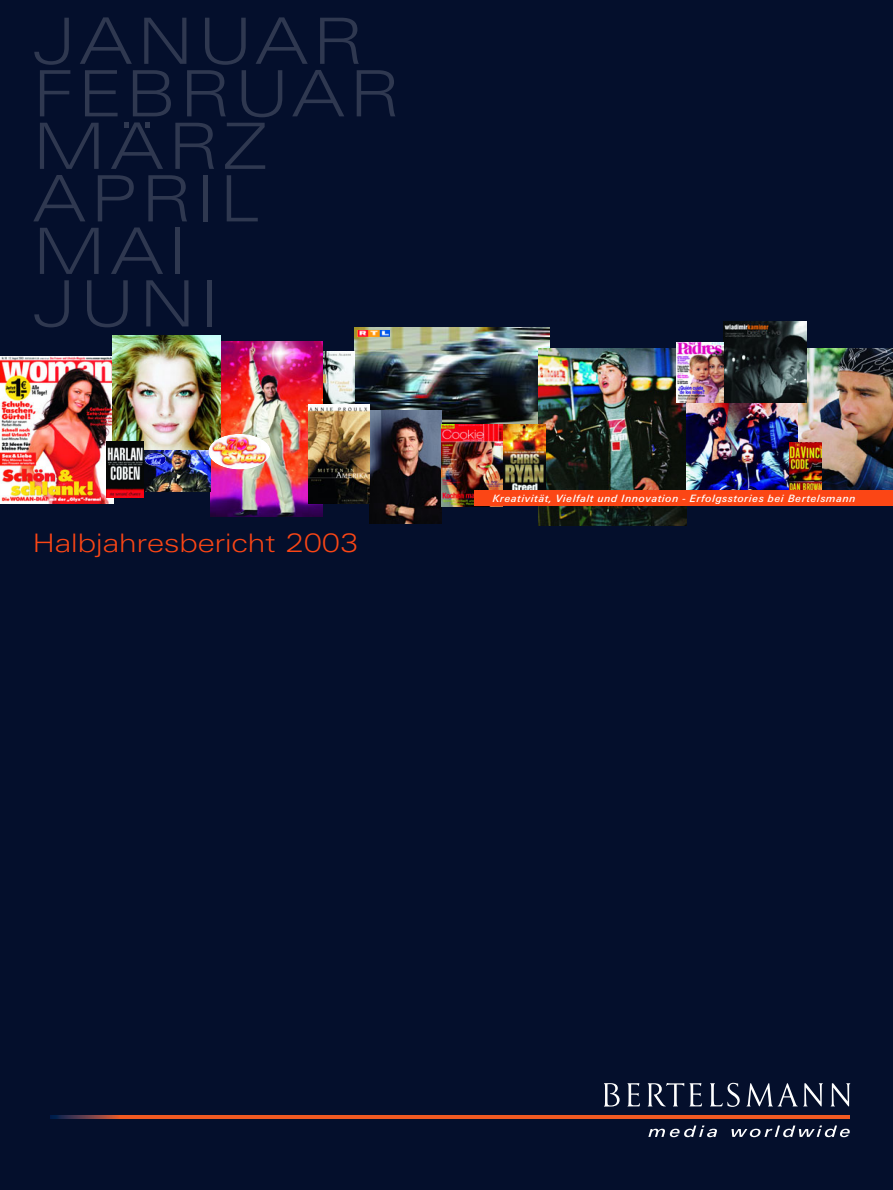
<style>
.page{position:relative;width:893px;height:1190px;background:#fff}
.page>*{position:absolute;margin:0;border:0;box-sizing:border-box;transform-origin:0 0}
.t1{font:300 63.9px/52.5px "LT Univers Extd";letter-spacing:.07em;color:#2f3850}
.t2{font:300 25.5px "LT Univers Extd";color:#fb4615}
.t3{font:italic 500 10.2px "LT Univers Basic";letter-spacing:.06em;color:#fff}
</style>
<div class="page">
<div style="left:0;top:0;width:892px;height:1190px;background:#040f2c"></div>
<img style="left:355px;top:328px;width:195px;height:97px">
<img style="left:0;top:357px;width:113px;height:146px">
<img style="left:358px;top:330px;width:31px;height:6px">
<img style="left:323px;top:351px;width:32px;height:54px">
<img style="left:369px;top:411px;width:72px;height:112px">
<img style="left:210px;top:341px;width:113px;height:176px">
<img style="left:308px;top:405px;width:61px;height:98px">
<img style="left:539px;top:348px;width:147px;height:178px">
<img style="left:143px;top:449px;width:67px;height:43px">
<img style="left:145px;top:453px;width:21px;height:13px;border-radius:50%">
<img style="left:797px;top:348px;width:95px;height:142px">
<img style="left:686px;top:402px;width:111px;height:88px">
<img style="left:789px;top:443px;width:32px;height:47px">
<img style="left:502px;top:425px;width:43px;height:65px">
<img style="left:113px;top:336px;width:107px;height:113px">
<img style="left:107px;top:441px;width:36px;height:57px">
<img style="left:208px;top:434px;width:62px;height:35px;border-radius:50%">
<img style="left:724px;top:321px;width:82px;height:81px">
<img style="left:676px;top:342px;width:48px;height:60px">
<img style="left:441px;top:425px;width:61px;height:81px">
<div style="left:475px;top:490px;width:417px;height:16px;background:#fb4615"></div>
<svg style="left:124px;top:122px;width:4px;height:5px"></svg>
<svg style="left:146px;top:122px;width:4px;height:5px"></svg>
<hr style="left:119px;top:1115px;width:730px;height:3px;background:#f15a22">
<svg style="left:50px;top:1115px;width:69px;height:3px"></svg>
<svg style="left:604px;top:1083px;width:15px;height:23px"></svg>
<svg style="left:627px;top:1083px;width:13px;height:23px"></svg>
<svg style="left:647px;top:1083px;width:55px;height:23px"></svg>
<svg style="left:710px;top:1082px;width:29px;height:24px"></svg>
<svg style="left:747px;top:1083px;width:50px;height:23px"></svg>
<svg style="left:803px;top:1083px;width:19px;height:23px"></svg>
<svg style="left:831px;top:1083px;width:19px;height:23px"></svg>
<svg style="left:648px;top:1125px;width:69px;height:12px"></svg>
<svg style="left:731px;top:1125px;width:118px;height:12px"></svg>
<h1 class="t1" style="left:33px;top:20px;width:368px">JANUAR<br>FEBRUAR<br>MARZ<br>APRIL<br>MAI<br>JUNI</h1>
<h2 class="t2" style="left:33px;top:533px;width:327px">Halbjahresbericht 2003</h2>
<p class="t3" style="left:492px;top:494px;width:364px">Kreativität, Vielfalt und Innovation - Erfolgsstories bei Bertelsmann</p>
</div>
